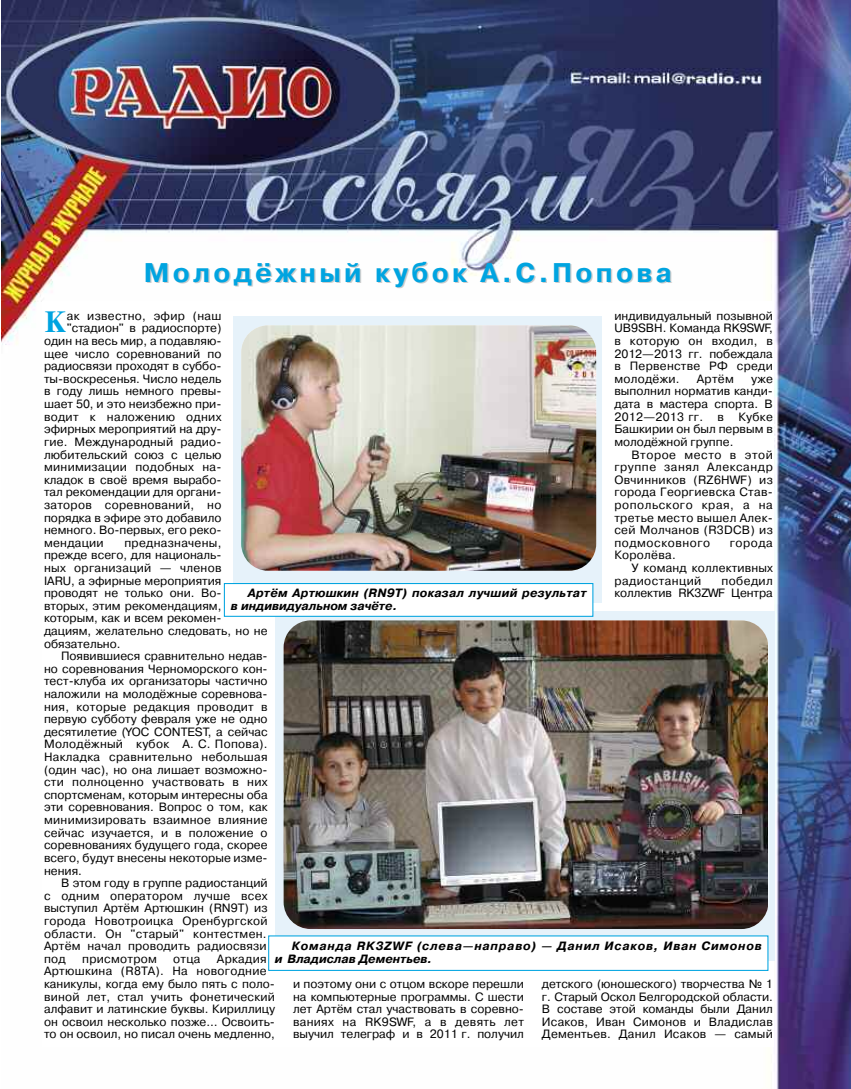
<style>
.page{position:relative;width:851px;height:1089px;background:#fff}
.page>*{position:absolute;margin:0;border:0;box-sizing:border-box;transform-origin:0 0}
.t1{font:700 29.4px "Newton C";color:#00a4e0}
.t2{font:700 27px "Pragmatica C";letter-spacing:.12em;color:#00a4e0}
.t3{font:12px/12.6px "Pragmatica C";color:#000;text-align:justify}
.t4{font:12px "Pragmatica C";letter-spacing:.025em;color:#000}
.t5{font:italic 700 12px/12.6px "Pragmatica C";letter-spacing:.065em;color:#000}
.t6{font:italic 700 12px/12.6px "Pragmatica C";letter-spacing:.02em;color:#000}
.t7{font:12px "Pragmatica C";letter-spacing:.035em;color:#000}
</style>
<div class="page">
<img style="left:1px;top:0;width:849px;height:1089px">
<div style="left:43px;top:301px;width:731px;height:745px;background:#fff"></div>
<div style="left:233px;top:316px;width:369px;height:286px;background:#e6f2fa"></div>
<img style="left:241px;top:325px;width:355px;height:246px;border-radius:27px">
<div style="left:275px;top:611px;width:499px;height:350px;background:#e6f2fa"></div>
<img style="left:283px;top:620px;width:484px;height:309px;border-radius:27px">
<div style="left:269px;top:936px;width:498px;height:33px;background:#fff"></div>
<div style="left:225px;top:584px;width:367px;height:32px;background:#fff"></div>
<div style="left:224px;top:583px;width:369px;height:34px;border:1px solid #00a4e0"></div>
<h2 class="t2" style="left:144px;top:257px;width:529px">Молодёжный кубок А.С.Попова</h2>
<p class="t3" style="left:614px;top:309px;width:160px">индивидуальный позывной UB9SBH. Команда RK9SWF, в которую он входил, в 2012—2013 гг. побеждала в Первенстве РФ среди молодёжи.</p>
<h1 class="t1" style="left:44px;top:305px;width:23px">К</h1>
<p class="t4" style="left:67px;top:309px;width:156px">ак известно, эфир (наш</p>
<p class="t3" style="left:67px;top:322px;width:156px">"стадион" в радиоспорте)</p>
<p class="t3" style="left:44px;top:334px;width:179px">один на весь мир, а подавляю-</p>
<p class="t3" style="left:44px;top:347px;width:179px">щее число соревнований по</p>
<p class="t3" style="left:44px;top:360px;width:179px">радиосвязи проходят в суббо-</p>
<p class="t3" style="left:44px;top:372px;width:179px">ты-воскресенья. Число недель</p>
<p class="t3" style="left:44px;top:385px;width:179px">в году лишь немного превы-</p>
<p class="t3" style="left:44px;top:397px;width:179px">шает 50, и это неизбежно при-</p>
<p class="t4" style="left:44px;top:409px;width:179px">водит к наложению одних</p>
<p class="t3" style="left:44px;top:423px;width:179px">эфирных мероприятий на дру-</p>
<p class="t3" style="left:44px;top:435px;width:179px">гие. Международный радио-</p>
<p class="t3" style="left:44px;top:448px;width:179px">любительский союз с целью</p>
<p class="t4" style="left:44px;top:460px;width:179px">минимизации подобных на-</p>
<p class="t3" style="left:44px;top:473px;width:179px">кладок в своё время вырабо-</p>
<p class="t3" style="left:44px;top:486px;width:179px">тал рекомендации для органи-</p>
<p class="t4" style="left:44px;top:498px;width:179px">заторов соревнований, но</p>
<p class="t3" style="left:44px;top:511px;width:179px">порядка в эфире это добавило</p>
<p class="t3" style="left:44px;top:523px;width:179px">немного. Во-первых, его реко-</p>
<p class="t4" style="left:44px;top:535px;width:61px">мендации</p>
<p class="t3" style="left:696px;top:372px;width:38px">Артём</p>
<p class="t3" style="left:614px;top:372px;width:160px;text-indent:137px">уже выполнил норматив канди&shy;дата в мастера спорта. В 2012—2013 гг. в Кубке Башкирии он был первым в молодёжной группе.</p>
<p class="t3" style="left:614px;top:448px;width:160px;text-indent:17px">Второе место в этой группе занял Александр Овчинников (RZ6HWF) из города Георгиевска Став&shy;ропольского края, а на третье место вышел Алек&shy;сей Молчанов (R3DCB) из подмосковного</p>
<p class="t3" style="left:729px;top:536px;width:45px">города</p>
<p class="t3" style="left:44px;top:536px;width:225px;text-align:left;text-indent:80px">предназначены, прежде всего, для националь-<br>ных организаций — членов<br>IARU, а эфирные мероприятия проводят не только они. Во&shy;вторых, этим рекомендациям, которым, как и всем рекомен&shy;дациям, желательно следовать, но не обязательно.</p>
<p class="t3" style="left:44px;top:649px;width:225px;text-indent:17px">Появившиеся сравнительно недав&shy;но соревнования Черноморского кон&shy;тест-клуба их организаторы частично наложили на молодёжные соревнова&shy;ния, которые редакция проводит в первую субботу февраля уже не одно десятилетие (YOC CONTEST, а сейчас Молодёжный кубок А. С. Попова).<br>Накладка сравнительно небольшая (один час), но она лишает возможно&shy;сти полноценно участвовать в них спортсменам, которым интересны оба эти соревнования. Вопрос о том, как минимизировать взаимное влияние сейчас изучается, и в положение о соревнованиях будущего года, скорее всего, будут внесены некоторые изме&shy;нения.</p>
<p class="t3" style="left:44px;top:876px;width:225px;text-indent:17px">В этом году в группе радиостанций с одним оператором лучше всех выступил Артём Артюшкин (RN9T) из города Новотроицка Оренбургской области. Он "старый" контестмен.<br>Артём начал проводить радиосвязи под</p>
<p class="t4" style="left:614px;top:548px;width:63px">Королёва.</p>
<p class="t3" style="left:631px;top:561px;width:143px">У команд коллективных</p>
<p class="t7" style="left:614px;top:573px;width:88px">радиостанций</p>
<p class="t3" style="left:614px;top:574px;width:160px;text-align:right">победил<br>коллектив RK3ZWF Центра</p>
<p class="t6" style="left:231px;top:586px;width:357px;text-indent:17px">Артём Артюшкин (RN9T) показал лучший результат в индивидуальном зачёте.</p>
<p class="t5" style="left:275px;top:939px;width:488px;text-indent:17px">Команда RK3ZWF (слева—направо) — Данил Исаков, Иван Симонов и Владислав Дементьев.</p>
<p class="t3" style="left:44px;top:952px;width:232px;text-align:left;text-indent:173px">Аркадия<br>Артюшкина (R8TA). На новогодние каникулы, когда ему было пять с поло&shy;виной лет, стал учить фонетический алфавит и латинские буквы. Кириллицу он освоил несколько позже… Освоить&shy;то он освоил, но писал очень медленно,</p>
<p class="t4" style="left:82px;top:951px;width:76px">присмотром</p>
<p class="t3" style="left:173px;top:952px;width:29px">отца</p>
<p class="t3" style="left:542px;top:977px;width:232px">детского (юношеского) творчества № 1 г. Старый Оскол Белгородской области.<br>В составе этой команды были Данил Исаков, Иван Симонов и Владислав Дементьев. Данил Исаков — самый</p>
<p class="t3" style="left:293px;top:977px;width:232px">и поэтому они с отцом вскоре перешли на компьютерные программы. С шести лет Артём стал участвовать в соревно&shy;ваниях на RK9SWF, а в девять лет выучил телеграф и в 2011 г. получил</p>
</div>
